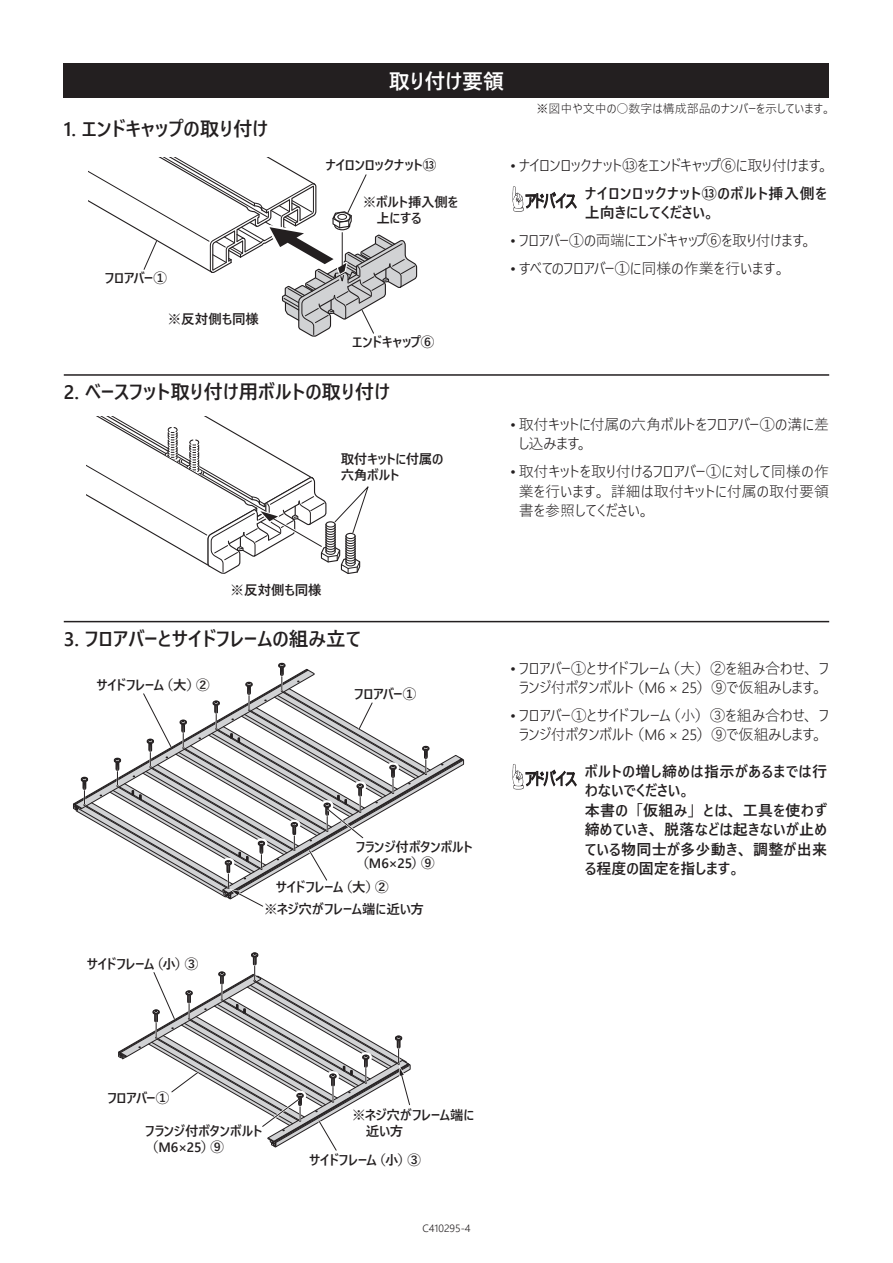
<style>
.page{position:relative;width:893px;height:1263px;background:#fff}
.page>*{position:absolute;margin:0;border:0;box-sizing:border-box;transform-origin:0 0}
.大見出し{font:600 21px "Yu Gothic UI";color:#fff}
.t1{font:600 19.5px "Yu Gothic UI";color:#231f20}
.t2{font:300 15px/19.5px "Yu Gothic UI";letter-spacing:-.01em;color:#231f20;text-align:center}
.注意_小{font:600 15px/19.5px "Yu Gothic UI";letter-spacing:.02em;color:#231f20}
.注意_小-2{font:600 15px/19.5px "Yu Gothic UI";letter-spacing:.04em;color:#231f20}
.t3{font:600 13.5px/16.2px "Yu Gothic UI";letter-spacing:-.015em;color:#231f20}
.t4{font:600 13.5px "Yu Gothic UI";letter-spacing:-.04em;color:#231f20}
.t5{font:300 12px "Yu Gothic UI";color:#231f20}
.t6{font:300 10.5px "Yu Gothic UI";color:#231f20}
</style>
<div class="page">
<div style="left:64px;top:64px;width:765px;height:34px;background:#231f20"></div>
<svg style="left:512px;top:186px;width:64px;height:26px"></svg>
<svg style="left:88px;top:157px;width:330px;height:180px"></svg>
<hr style="left:64px;top:374px;width:765px;height:2px;background:#231f20">
<hr style="left:64px;top:621px;width:765px;height:1px;background:#231f20">
<svg style="left:73px;top:662px;width:392px;height:245px"></svg>
<svg style="left:512px;top:764px;width:64px;height:25px"></svg>
<svg style="left:86px;top:417px;width:283px;height:157px"></svg>
<svg style="left:118px;top:952px;width:293px;height:199px"></svg>
<p class="t1" style="left:64px;top:118px;width:206px">1. エンドキャップの取り付け</p>
<p class="t3" style="left:105px;top:270px;width:64px">フロアバー①</p>
<p class="t3" style="left:168px;top:312px;width:93px">※反対側も同様</p>
<p class="大見出し" style="left:389px;top:69px;width:117px">取り付け要領</p>
<p class="t5" style="left:537px;top:97px;width:296px">※図中や文中の○数字は構成部品のナンバーを示しています。</p>
<p class="t3" style="left:325px;top:157px;width:112px">ナイロンロックナット⑬</p>
<p class="t3" style="left:363px;top:194px;width:97px">※ボルト挿入側を　上にする</p>
<p class="t2" style="left:510px;top:153px;width:320px">• ナイロンロックナット⑬をエンドキャップ⑥に取り付けます。</p>
<p class="注意_小-2" style="left:585px;top:184px;width:244px">ナイロンロックナット⑬のボルト挿入側を上向きにしてください。</p>
<p class="t2" style="left:510px;top:229px;width:304px">• フロアバー①の両端にエンドキャップ⑥を取り付けます。</p>
<p class="t2" style="left:510px;top:257px;width:277px">• すべてのフロアバー①に同様の作業を行います。</p>
<p class="t3" style="left:352px;top:334px;width:84px">エンドキャップ⑥</p>
<p class="t1" style="left:64px;top:381px;width:328px">2. ベースフット取り付け用ボルトの取り付け</p>
<p class="t3" style="left:341px;top:451px;width:104px">取付キットに付属の六角ボルト</p>
<p class="t3" style="left:231px;top:582px;width:93px">※反対側も同様</p>
<p class="t1" style="left:64px;top:627px;width:298px">3. フロアバーとサイドフレームの組み立て</p>
<p class="t4" style="left:96px;top:678px;width:115px">サイドフレーム（大）②</p>
<p class="t4" style="left:87px;top:956px;width:113px">サイドフレーム（小）③</p>
<p class="t3" style="left:354px;top:686px;width:64px">フロアバー①</p>
<p class="t3" style="left:356px;top:839px;width:118px">フランジ付ボタンボルト（M6×25）⑨</p>
<p class="t4" style="left:276px;top:880px;width:115px">サイドフレーム（大）②</p>
<p class="t3" style="left:264px;top:902px;width:161px">※ネジ穴がフレーム端に近い方</p>
<p class="t2" style="left:519px;top:413px;width:312px;text-align:left;text-indent:-9px">• 取付キットに付属の六角ボルトをフロアバー①の溝に差し込みます。</p>
<p class="t2" style="left:519px;top:460px;width:312px;text-align:justify;text-indent:-9px">• 取付キットを取り付けるフロアバー①に対して同様の作業を行います。詳細は取付キットに付属の取付要領書を参照してください。</p>
<p class="t2" style="left:510px;top:656px;width:320px">• フロアバー①とサイドフレーム（大）②を組み合わせ、フランジ付ボタンボルト（M6 × 25）⑨で仮組みします。</p>
<p class="t2" style="left:510px;top:703px;width:320px">• フロアバー①とサイドフレーム（小）③を組み合わせ、フランジ付ボタンボルト（M6 × 25）⑨で仮組みします。</p>
<p class="注意_小" style="left:585px;top:762px;width:244px">ボルトの増し締めは指示があるまでは行わないでください。</p>
<p class="注意_小" style="left:585px;top:801px;width:244px;text-align:justify">本書の「仮組み」とは、工具を使わず締めていき、脱落などは起きないが止めている物同士が多少動き、調整が出来る程度の固定を指します。</p>
<p class="t3" style="left:107px;top:1090px;width:64px">フロアバー①</p>
<p class="t3" style="left:145px;top:1123px;width:118px">フランジ付ボタンボルト（M6×25）⑨</p>
<p class="t3" style="left:352px;top:1107px;width:124px">※ネジ穴がフレーム端に　近い方</p>
<p class="t4" style="left:309px;top:1153px;width:113px">サイドフレーム（小）③</p>
<p class="t6" style="left:422px;top:1218px;width:50px">C410295-4</p>
</div>
